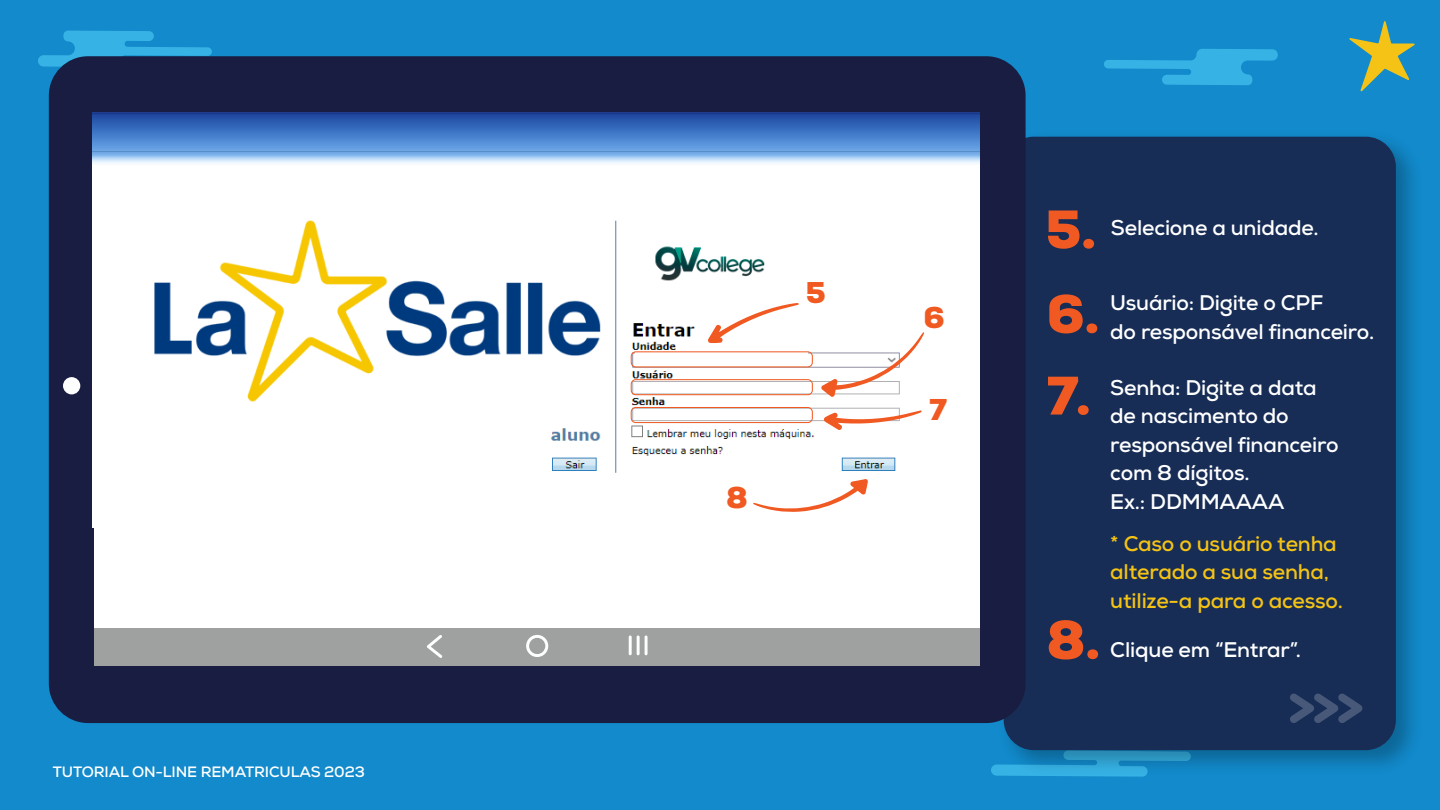
<style>
.page{position:relative;width:1440px;height:810px;background:#128acb}
.page>*{position:absolute;margin:0;border:0;box-sizing:border-box;transform-origin:0 0}
.t1{font:900 54px "Nexa";color:#f05a22}
.t2{font:900 30px "Nexa";color:#f05a22}
.t3{font:700 21.15px/28.5px "Nexa";letter-spacing:-.01em;color:#fff}
.t4{font:700 21.15px/28.5px "Nexa";letter-spacing:-.01em;color:#f4c315}
.t5{font:700 15px "Nexa";letter-spacing:-.01em;color:#fff}
</style>
<div class="page">
<svg style="left:1349px;top:21px;width:66px;height:70px"></svg>
<svg style="left:38px;top:31px;width:174px;height:36px"></svg>
<img style="left:991px;top:136px;width:423px;height:641px">
<div style="left:1004px;top:137px;width:392px;height:613px;background:#172d56;border-radius:30px"></div>
<svg style="left:1290px;top:694px;width:72px;height:29px"></svg>
<svg style="left:1104px;top:49px;width:174px;height:36px"></svg>
<div style="left:49px;top:56px;width:977px;height:667px;background:#181d41;border-radius:39px"></div>
<div style="left:95px;top:114px;width:885px;height:552px;background:#fff"></div>
<img style="left:93px;top:112px;width:887px;height:416px">
<div style="left:63px;top:377px;width:17px;height:17px;background:#fff;border-radius:50%"></div>
<div style="left:95px;top:628px;width:885px;height:38px;background:#9fa0a0"></div>
<svg style="left:526px;top:635px;width:22px;height:22px"></svg>
<hr style="left:629px;top:636px;width:3px;height:19px;background:#fff">
<hr style="left:637px;top:636px;width:3px;height:19px;background:#fff">
<hr style="left:645px;top:636px;width:3px;height:19px;background:#fff">
<svg style="left:427px;top:635px;width:15px;height:23px"></svg>
<svg style="left:821px;top:332px;width:103px;height:66px"></svg>
<svg style="left:753px;top:478px;width:115px;height:34px"></svg>
<div style="left:631px;top:379px;width:182px;height:16px;border:1px solid #f05a22;border-radius:5px"></div>
<div style="left:631px;top:407px;width:182px;height:16px;border:1px solid #f05a22;border-radius:5px"></div>
<svg style="left:707px;top:303px;width:92px;height:40px"></svg>
<svg style="left:823px;top:410px;width:99px;height:21px"></svg>
<div style="left:636px;top:352px;width:172px;height:15px;background:#fff"></div>
<div style="left:631px;top:351px;width:182px;height:16px;border:1px solid #f05a22;border-radius:5px"></div>
<p class="t5" style="left:53px;top:762px;width:314px">TUTORIAL ON-LINE REMATRICULAS 2023</p>
<h2 class="t2" style="left:806px;top:273px;width:22px">5</h2>
<h2 class="t2" style="left:726px;top:478px;width:23px">8</h2>
<h2 class="t2" style="left:923px;top:299px;width:23px">6</h2>
<h2 class="t2" style="left:929px;top:390px;width:19px">7</h2>
<h1 class="t1" style="left:1045px;top:195px;width:52px">5.</h1>
<p class="t3" style="left:1111px;top:213px;width:209px">Selecione a unidade.</p>
<h1 class="t1" style="left:1046px;top:279px;width:55px">6.</h1>
<p class="t3" style="left:1110px;top:289px;width:265px">Usuário: Digite o CPF<br>do responsável financeiro.</p>
<h1 class="t1" style="left:1046px;top:361px;width:46px">7.</h1>
<p class="t3" style="left:1110px;top:373px;width:230px">Senha: Digite a data de nascimento do responsável financeiro com 8 dígitos.<br>Ex.: DDMMAAAA</p>
<p class="t4" style="left:1110px;top:529px;width:234px">* Caso o usuário tenha alterado a sua senha, utilize-a para o acesso.</p>
<h1 class="t1" style="left:1046px;top:605px;width:55px">8.</h1>
<p class="t3" style="left:1110px;top:636px;width:192px">Clique em “Entrar”.</p>
</div>
